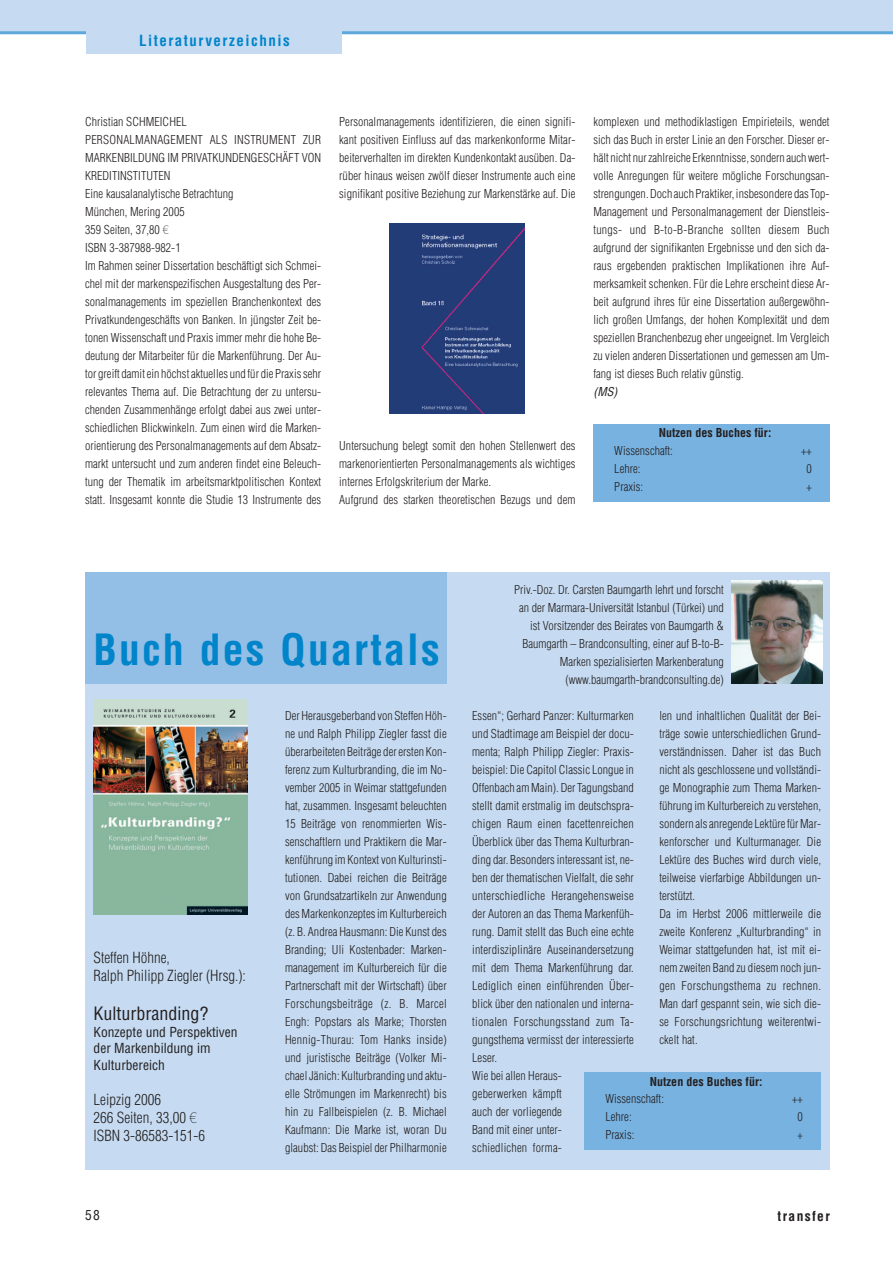
<style>
.page{position:relative;width:893px;height:1263px;background:#fff}
.page>*{position:absolute;margin:0;border:0;box-sizing:border-box;transform-origin:0 0}
.t1{font:700 condensed 42px "Helvetica";letter-spacing:.05em;color:#0084ca}
.t2{font:condensed 18px "Helvetica";color:#231f20}
.t3{font:300 condensed 15px/18px "Helvetica";color:#231f20}
.t4{font:700 condensed 15px "Helvetica";letter-spacing:.1em;color:#0084ca}
.t5{font:condensed 13.5px/16.5px "Helvetica";color:#231f20}
.t6{font:700 condensed 13.5px "Helvetica";letter-spacing:.1em;color:#231f20}
.t7{font:300 condensed 12px/18px "Helvetica";letter-spacing:.005em;color:#231f20}
.t8{font:700 condensed 12px "Helvetica";letter-spacing:.005em;color:#231f20}
.t9{font:italic condensed 12px "Helvetica";color:#231f20}
.s1{font-family:"Euro Signs BQ";font-weight:400;font-stretch:normal}
</style>
<div class="page">
<div style="left:85px;top:572px;width:744px;height:597px;background:#c6dbf1"></div>
<div style="left:85px;top:572px;width:361px;height:112px;background:#93bee5"></div>
<img style="left:731px;top:580px;width:91px;height:104px">
<img style="left:94px;top:699px;width:153px;height:215px">
<img style="left:389px;top:223px;width:136px;height:191px">
<div style="left:593px;top:425px;width:236px;height:77px;background:#78b2e0"></div>
<div style="left:584px;top:1073px;width:236px;height:77px;background:#78b2e0"></div>
<div style="left:0;top:0;width:892px;height:33px;background:#c6dbf1"></div>
<hr style="left:0;top:31px;width:892px;height:3px;background:#5da7db">
<div style="left:87px;top:26px;width:255px;height:28px;background:#c6dbf1"></div>
<p class="t4" style="left:139px;top:34px;width:152px">Literaturverzeichnis</p>
<p class="t7" style="left:85px;top:114px;width:238px">Christian SCHMEICHEL<br>PERSONALMANAGEMENT ALS INSTRUMENT ZUR MARKENBILDUNG IM PRIVATKUNDENGESCHÄFT VON KREDITINSTITUTEN<br>Eine kausalanalytische Betrachtung<br>München, Mering 2005<br>359 Seiten, 37,80 <span class="s1">A<br></span>ISBN 3-387988-982-1<br>Im Rahmen seiner Dissertation beschäftigt sich Schmei&shy;chel mit der markenspezifischen Ausgestaltung des Per&shy;sonalmanagements im speziellen Branchenkontext des Privatkundengeschäfts von Banken. In jüngster Zeit be&shy;tonen Wissenschaft und Praxis immer mehr die hohe Be&shy;deutung der Mitarbeiter für die Markenführung. Der Au&shy;tor greift damit ein höchst aktuelles und für die Praxis sehr relevantes Thema auf. Die Betrachtung der zu untersu&shy;chenden Zusammenhänge erfolgt dabei aus zwei unter&shy;schiedlichen Blickwinkeln. Zum einen wird die Marken&shy;orientierung des Personalmanagements auf dem Absatz&shy;markt untersucht und zum anderen findet eine Beleuch&shy;tung der Thematik im arbeitsmarktpolitischen Kontext statt. Insgesamt konnte die Studie 13 Instrumente des</p>
<p class="t7" style="left:339px;top:114px;width:238px;text-align:justify">Personalmanagements identifizieren, die einen signifi&shy;kant positiven Einfluss auf das markenkonforme Mitar&shy;beiterverhalten im direkten Kundenkontakt ausüben. Da&shy;rüber hinaus weisen zwölf dieser Instrumente auch eine signifikant positive Beziehung zur Markenstärke auf. Die</p>
<p class="t7" style="left:339px;top:438px;width:238px">Untersuchung belegt somit den hohen Stellenwert des markenorientierten Personalmanagements als wichtiges internes Erfolgskriterium der Marke.<br>Aufgrund des starken theoretischen Bezugs und dem</p>
<p class="t7" style="left:593px;top:114px;width:238px;text-align:justify">komplexen und methodiklastigen Empirieteils, wendet sich das Buch in erster Linie an den Forscher. Dieser er&shy;hält nicht nur zahlreiche Erkenntnisse, sondern auch wert&shy;volle Anregungen für weitere mögliche Forschungsan&shy;strengungen. Doch auch Praktiker, insbesondere das Top-Management und Personalmanagement der Dienstleis&shy;tungs- und B-to-B-Branche sollten diesem Buch aufgrund der signifikanten Ergebnisse und den sich da&shy;raus ergebenden praktischen Implikationen ihre Auf&shy;merksamkeit schenken. Für die Lehre erscheint diese Ar&shy;beit aufgrund ihres für eine Dissertation außergewöhn&shy;lich großen Umfangs, der hohen Komplexität und dem speziellen Branchenbezug eher ungeeignet. Im Vergleich zu vielen anderen Dissertationen und gemessen am Um&shy;fang ist dieses Buch relativ günstig.</p>
<p class="t9" style="left:593px;top:387px;width:28px">(MS)</p>
<p class="t8" style="left:658px;top:428px;width:114px">Nutzen des Buches für:</p>
<p class="t7" style="left:614px;top:443px;width:60px">Wissenschaft:</p>
<p class="t7" style="left:801px;top:443px;width:12px">++</p>
<p class="t7" style="left:614px;top:461px;width:28px">Lehre:</p>
<p class="t7" style="left:806px;top:461px;width:7px">0</p>
<p class="t7" style="left:614px;top:479px;width:30px">Praxis:</p>
<p class="t7" style="left:806px;top:479px;width:7px">+</p>
<h1 class="t1" style="left:94px;top:633px;width:347px">Buch des Quartals</h1>
<p class="t3" style="left:94px;top:950px;width:154px">Steffen Höhne,<br>Ralph Philipp Ziegler (Hrsg.):</p>
<h2 class="t2" style="left:94px;top:1007px;width:116px">Kulturbranding?</h2>
<p class="t5" style="left:94px;top:1025px;width:145px">Konzepte und Perspektiven der Markenbildung im<br>Kulturbereich</p>
<p class="t3" style="left:94px;top:1092px;width:113px">Leipzig 2006<br>266 Seiten, 33,00 <span class="s1">A<br></span>ISBN 3-86583-151-6</p>
<p class="t7" style="left:285px;top:708px;width:163px;text-align:justify">Der Herausgeberband von Steffen Höh&shy;ne und Ralph Philipp Ziegler fasst die überarbeiteten Beiträge der ersten Kon&shy;ferenz zum Kulturbranding, die im No&shy;vember 2005 in Weimar stattgefunden hat, zusammen. Insgesamt beleuchten 15 Beiträge von renommierten Wis&shy;senschaftlern und Praktikern die Mar&shy;kenführung im Kontext von Kulturinsti&shy;tutionen. Dabei reichen die Beiträge von Grundsatzartikeln zur Anwendung des Markenkonzeptes im Kulturbereich (z. B. Andrea Hausmann: Die Kunst des Branding; Uli Kostenbader: Marken&shy;management im Kulturbereich für die Partnerschaft mit der Wirtschaft) über Forschungsbeiträge (z. B. Marcel Engh: Popstars als Marke; Thorsten Hennig-Thurau: Tom Hanks inside) und juristische Beiträge (Volker Mi&shy;chael Jänich: Kulturbranding und aktu&shy;elle Strömungen im Markenrecht) bis hin zu Fallbeispielen (z. B. Michael Kaufmann: Die Marke ist, woran Du glaubst: Das Beispiel der Philharmonie</p>
<p class="t7" style="left:514px;top:582px;width:211px;text-align:right">Priv.-Doz. Dr. Carsten Baumgarth lehrt und forscht an der Marmara-Universität Istanbul (Türkei) und ist Vorsitzender des Beirates von Baumgarth &amp; Baumgarth – Brandconsulting, einer auf B-to-B-Marken spezialisierten Markenberatung (www.baumgarth-brandconsulting.de)</p>
<p class="t7" style="left:472px;top:708px;width:163px">Essen“; Gerhard Panzer: Kulturmarken und Stadtimage am Beispiel der docu&shy;menta; Ralph Philipp Ziegler: Praxis&shy;beispiel: Die Capitol Classic Longue in Offenbach am Main). Der Tagungsband stellt damit erstmalig im deutschspra&shy;chigen Raum einen facettenreichen Überblick über das Thema Kulturbran&shy;ding dar. Besonders interessant ist, ne&shy;ben der thematischen Vielfalt, die sehr unterschiedliche Herangehensweise der Autoren an das Thema Markenfüh&shy;rung. Damit stellt das Buch eine echte interdisziplinäre Auseinandersetzung mit dem Thema Markenführung dar.<br>Lediglich einen einführenden Über&shy;blick über den nationalen und interna&shy;tionalen Forschungsstand zum Ta&shy;gungsthema vermisst der interessierte Leser.<br>Wie bei allen Heraus-<br>geberwerken kämpft<br>auch der vorliegende<br>Band mit einer unter-<br>schiedlichen forma-</p>
<p class="t7" style="left:659px;top:708px;width:163px">len und inhaltlichen Qualität der Bei&shy;träge sowie unterschiedlichen Grund&shy;verständnissen. Daher ist das Buch nicht als geschlossene und vollständi&shy;ge Monographie zum Thema Marken&shy;führung im Kulturbereich zu verstehen, sondern als anregende Lektüre für Mar&shy;kenforscher und Kulturmanager. Die Lektüre des Buches wird durch viele, teilweise vierfarbige Abbildungen un&shy;terstützt.<br>Da im Herbst 2006 mittlerweile die zweite Konferenz „Kulturbranding“ in Weimar stattgefunden hat, ist mit ei&shy;nem zweiten Band zu diesem noch jun&shy;gen Forschungsthema zu rechnen.<br>Man darf gespannt sein, wie sich die&shy;se Forschungsrichtung weiterentwi&shy;ckelt hat.</p>
<p class="t8" style="left:649px;top:1077px;width:114px">Nutzen des Buches für:</p>
<p class="t7" style="left:605px;top:1091px;width:60px">Wissenschaft:</p>
<p class="t7" style="left:792px;top:1091px;width:12px">++</p>
<p class="t7" style="left:605px;top:1109px;width:28px">Lehre:</p>
<p class="t7" style="left:797px;top:1109px;width:7px">0</p>
<p class="t7" style="left:605px;top:1127px;width:30px">Praxis:</p>
<p class="t7" style="left:797px;top:1127px;width:7px">+</p>
<p class="t5" style="left:85px;top:1208px;width:16px">58</p>
<p class="t6" style="left:777px;top:1211px;width:54px">transfer</p>
</div>
